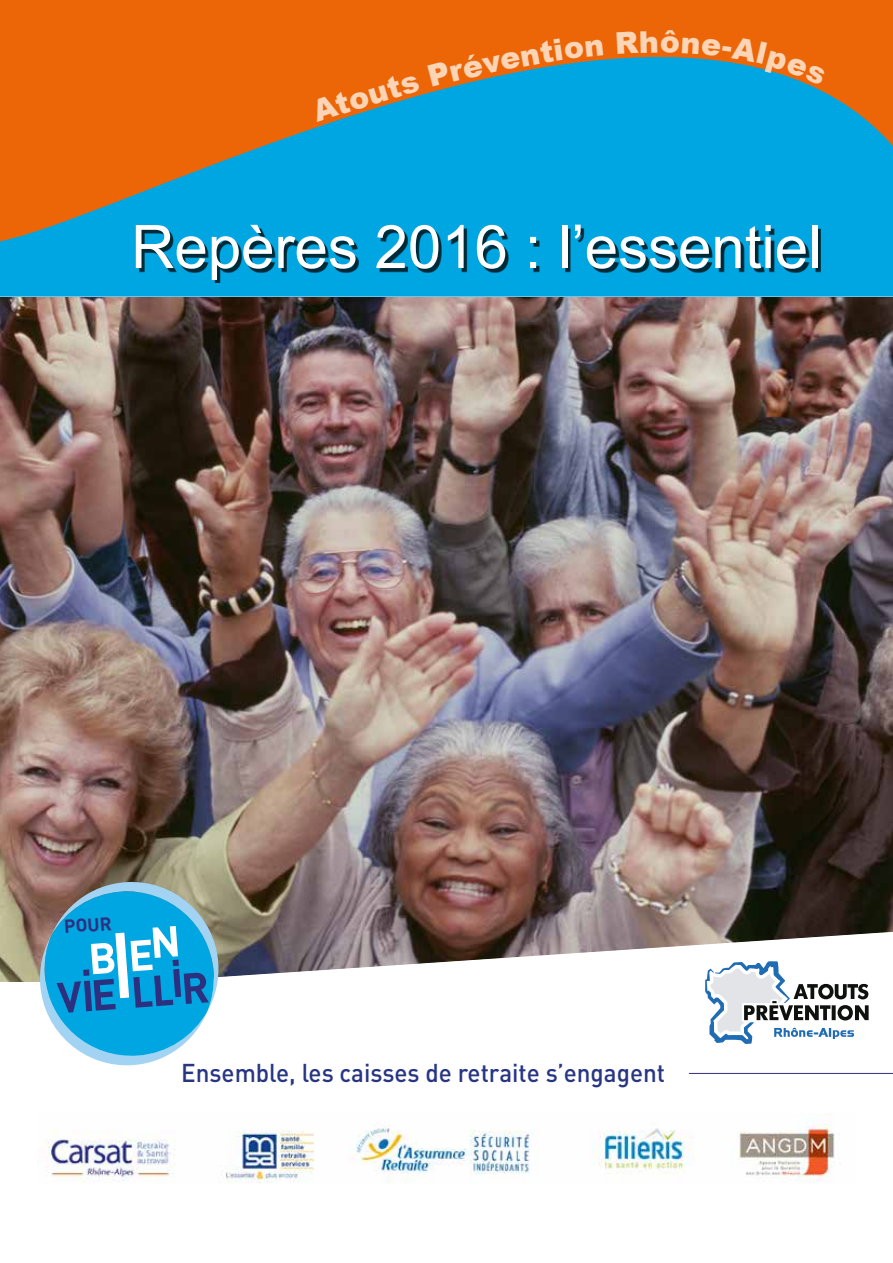
<style>
.page{position:relative;width:893px;height:1263px;background:#fff}
.page>*{position:absolute;margin:0;border:0;box-sizing:border-box;transform-origin:0 0}
.t1{font:60px "Arial";color:#fff}
.t2{font:500 25.5px "DIN Pro";color:#283583;scale:.95 1}
.t3{font:700 18.45px "DIN";color:#2d2f7f}
</style>
<div class="page">
<img style="left:0;top:330px;width:893px;height:602px">
<svg style="left:0;top:932px;width:893px;height:142px"></svg>
<svg style="left:0;top:0;width:893px;height:330px;background:#5b8484"></svg>
<svg style="left:39px;top:879px;width:180px;height:189px"></svg>
<hr style="left:689px;top:1073px;width:204px;height:1px;background:#2d2f7f">
<img style="left:702px;top:958px;width:74px;height:89px">
<img style="left:705px;top:961px;width:85px;height:83px">
<img style="left:742px;top:999px;width:46px;height:23px">
<img style="left:774px;top:1028px;width:80px;height:11px">
<img style="left:757px;top:984px;width:112px;height:36px">
<img style="left:45px;top:1120px;width:790px;height:63px">
<svg style="left:310px;top:75px;width:110px;height:47px;background:#b4743a"></svg>
<svg style="left:428px;top:39px;width:175px;height:48px;background:#a87845"></svg>
<svg style="left:617px;top:31px;width:209px;height:54px;background:#967d56"></svg>
<h1 class="t1" style="left:131px;top:208px;width:692px">Repères 2016 : l’essentiel</h1>
<p class="t3" style="left:63px;top:914px;width:49px;rotate:-4deg">POUR</p>
<p class="t2" style="left:181px;top:1055px;width:511px">Ensemble, les caisses de retraite s’engagent</p>
</div>
